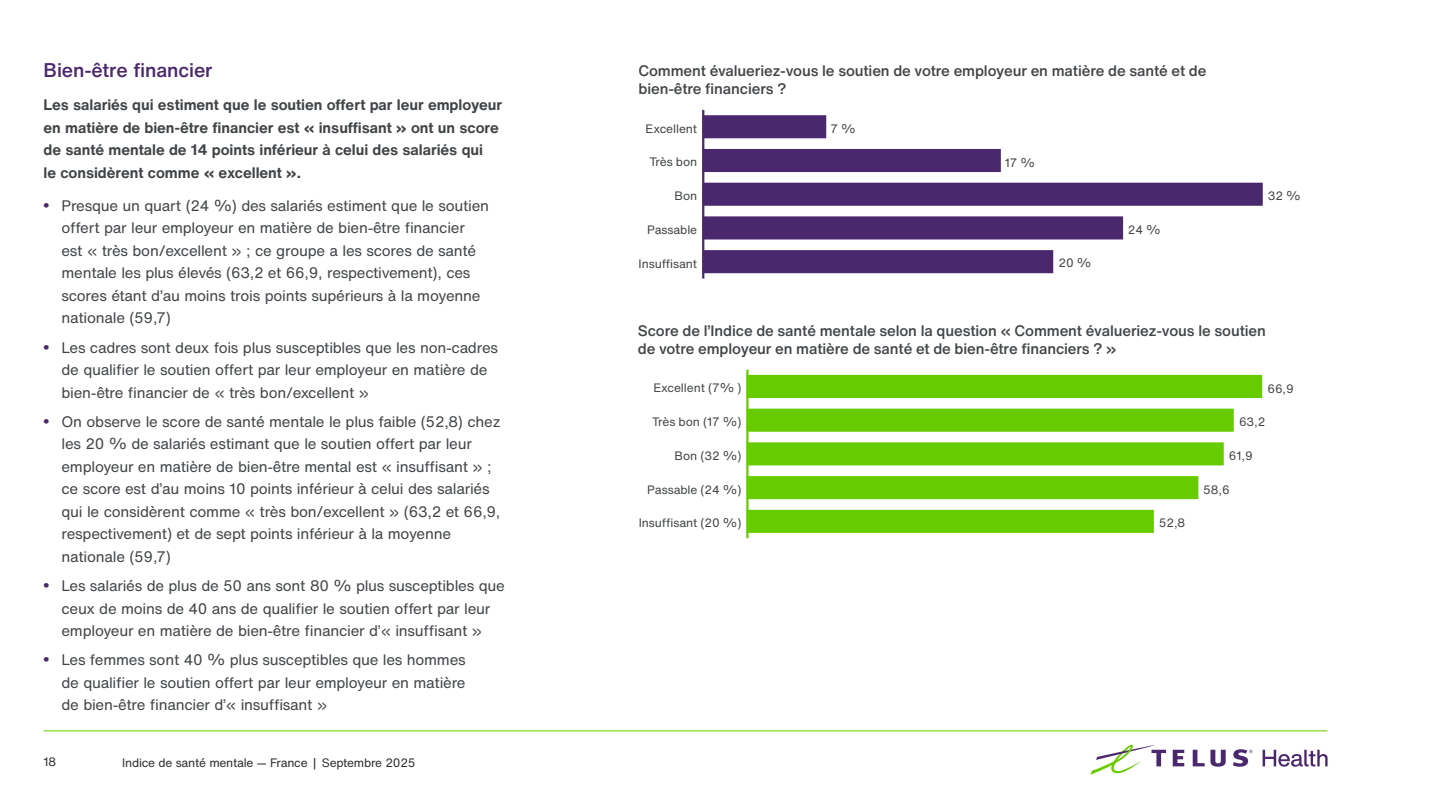
<style>
.page{position:relative;width:1440px;height:810px;background:#fff}
.page>*{position:absolute;margin:0;border:0;box-sizing:border-box;transform-origin:0 0}
.t1{font:500 19.5px "H Nfor TELUS";letter-spacing:-.005em;color:#4b286d}
.t2{font:15px/22.5px "H Nfor TELUS";letter-spacing:-.015em;color:#414547}
.t3{font:500 15px/18px "H Nfor TELUS";letter-spacing:-.01em;color:#414547}
.t4{font:700 15px/22.5px "H Nfor TELUS";letter-spacing:-.005em;color:#414547}
.t5{font:12px "H Nfor TELUS";letter-spacing:-.005em;color:#414547}
.t6{font:12px "H Nfor TELUS";letter-spacing:-.02em;color:#2c2e30}
.s1{font-family:"Arial";font-weight:700;font-size:16.5px;color:#4b286d}
</style>
<div class="page">
<hr style="left:702px;top:110px;width:2px;height:169px;background:#4b286d">
<div style="left:703px;top:116px;width:122px;height:22px;background:#4b286d"></div>
<div style="left:703px;top:115px;width:123px;height:23px;border:2px solid #4b286d"></div>
<div style="left:703px;top:150px;width:297px;height:21px;background:#4b286d"></div>
<div style="left:703px;top:149px;width:298px;height:23px;border:2px solid #4b286d"></div>
<div style="left:703px;top:183px;width:559px;height:22px;background:#4b286d"></div>
<div style="left:703px;top:183px;width:560px;height:23px;border:2px solid #4b286d"></div>
<div style="left:703px;top:217px;width:419px;height:22px;background:#4b286d"></div>
<div style="left:703px;top:216px;width:420px;height:23px;border:2px solid #4b286d"></div>
<div style="left:703px;top:251px;width:349px;height:21px;background:#4b286d"></div>
<div style="left:703px;top:250px;width:350px;height:23px;border:2px solid #4b286d"></div>
<hr style="left:746px;top:370px;width:3px;height:168px;background:#6c0">
<div style="left:747px;top:376px;width:514px;height:21px;background:#6c0"></div>
<div style="left:747px;top:375px;width:515px;height:23px;border:2px solid #6c0"></div>
<div style="left:747px;top:409px;width:486px;height:22px;background:#6c0"></div>
<div style="left:747px;top:409px;width:487px;height:23px;border:2px solid #6c0"></div>
<div style="left:747px;top:443px;width:476px;height:22px;background:#6c0"></div>
<div style="left:747px;top:442px;width:477px;height:23px;border:2px solid #6c0"></div>
<div style="left:747px;top:477px;width:451px;height:21px;background:#6c0"></div>
<div style="left:747px;top:476px;width:451px;height:23px;border:2px solid #6c0"></div>
<div style="left:747px;top:511px;width:406px;height:21px;background:#6c0"></div>
<div style="left:747px;top:510px;width:407px;height:23px;border:2px solid #6c0"></div>
<hr style="left:44px;top:730px;width:1284px;height:1px;background:#6c0">
<svg style="left:1173px;top:750px;width:11px;height:16px"></svg>
<svg style="left:1193px;top:750px;width:33px;height:17px"></svg>
<svg style="left:1090px;top:745px;width:76px;height:30px"></svg>
<svg style="left:1233px;top:749px;width:20px;height:18px"></svg>
<svg style="left:1263px;top:750px;width:65px;height:17px"></svg>
<h1 class="t1" style="left:44px;top:56px;width:171px">Bien-être financier</h1>
<p class="t4" style="left:44px;top:94px;width:460px">Les salariés qui estiment que le soutien offert par leur employeur en matière de bien-être financier est « insuffisant » ont un score de santé mentale de 14 points inférieur à celui des salariés qui<br>le considèrent comme « excellent ».</p>
<p class="t2" style="left:62px;top:194px;width:429px;text-indent:-18px"><span class="s1">•</span> Presque un quart (24 %) des salariés estiment que le soutien offert par leur employeur en matière de bien-être financier est « très bon/excellent » ; ce groupe a les scores de santé mentale les plus élevés (63,2 et 66,9, respectivement), ces scores étant d’au moins trois points supérieurs à la moyenne nationale (59,7)</p>
<p class="t2" style="left:62px;top:336px;width:438px;text-indent:-18px"><span class="s1">•</span> Les cadres sont deux fois plus susceptibles que les non-cadres de qualifier le soutien offert par leur employeur en matière de bien-être financier de « très bon/excellent »</p>
<p class="t2" style="left:62px;top:410px;width:441px;text-indent:-18px"><span class="s1">•</span> On observe le score de santé mentale le plus faible (52,8) chez les 20 % de salariés estimant que le soutien offert par leur employeur en matière de bien-être mental est « insuffisant » ; ce score est d’au moins 10 points inférieur à celui des salariés qui le considèrent comme « très bon/excellent » (63,2 et 66,9, respectivement) et de sept points inférieur à la moyenne nationale (59,7)</p>
<p class="t2" style="left:44px;top:574px;width:463px;text-align:center"><span class="s1">•</span> Les salariés de plus de 50 ans sont 80 % plus susceptibles que ceux de moins de 40 ans de qualifier le soutien offert par leur employeur en matière de bien-être financier d’« insuffisant »</p>
<p class="t2" style="left:62px;top:649px;width:406px;text-align:justify;text-indent:-18px"><span class="s1">•</span> Les femmes sont 40 % plus susceptibles que les hommes de qualifier le soutien offert par leur employeur en matière de bien-être financier d’« insuffisant »</p>
<p class="t6" style="left:44px;top:754px;width:14px">18</p>
<p class="t6" style="left:122px;top:754px;width:295px">Indice de santé mentale — France | Septembre 2025</p>
<p class="t3" style="left:639px;top:62px;width:569px">Comment évalueriez-vous le soutien de votre employeur en matière de santé et de bien-être financiers ?</p>
<p class="t5" style="left:831px;top:120px;width:27px">7 %</p>
<p class="t5" style="left:1005px;top:154px;width:32px">17 %</p>
<p class="t5" style="left:646px;top:120px;width:53px">Excellent</p>
<p class="t5" style="left:649px;top:154px;width:49px">Très bon</p>
<p class="t5" style="left:674px;top:187px;width:24px">Bon</p>
<p class="t5" style="left:647px;top:221px;width:52px">Passable</p>
<p class="t5" style="left:639px;top:255px;width:60px">Insuffisant</p>
<p class="t5" style="left:1058px;top:255px;width:34px">20 %</p>
<p class="t5" style="left:1128px;top:221px;width:34px">24 %</p>
<p class="t5" style="left:1268px;top:188px;width:34px">32 %</p>
<p class="t3" style="left:638px;top:322px;width:629px">Score de l’Indice de santé mentale selon la question « Comment évalueriez-vous le soutien de votre employeur en matière de santé et de bien-être financiers ? »</p>
<p class="t5" style="left:653px;top:380px;width:90px">Excellent (7% )</p>
<p class="t5" style="left:652px;top:413px;width:91px">Très bon (17 %)</p>
<p class="t5" style="left:675px;top:447px;width:68px">Bon (32 %)</p>
<p class="t5" style="left:647px;top:481px;width:96px">Passable (24 %)</p>
<p class="t5" style="left:639px;top:515px;width:104px">Insuffisant (20 %)</p>
<p class="t5" style="left:1159px;top:515px;width:28px">52,8</p>
<p class="t5" style="left:1267px;top:380px;width:28px">66,9</p>
<p class="t5" style="left:1239px;top:414px;width:28px">63,2</p>
<p class="t5" style="left:1229px;top:447px;width:26px">61,9</p>
<p class="t5" style="left:1203px;top:481px;width:28px">58,6</p>
</div>
